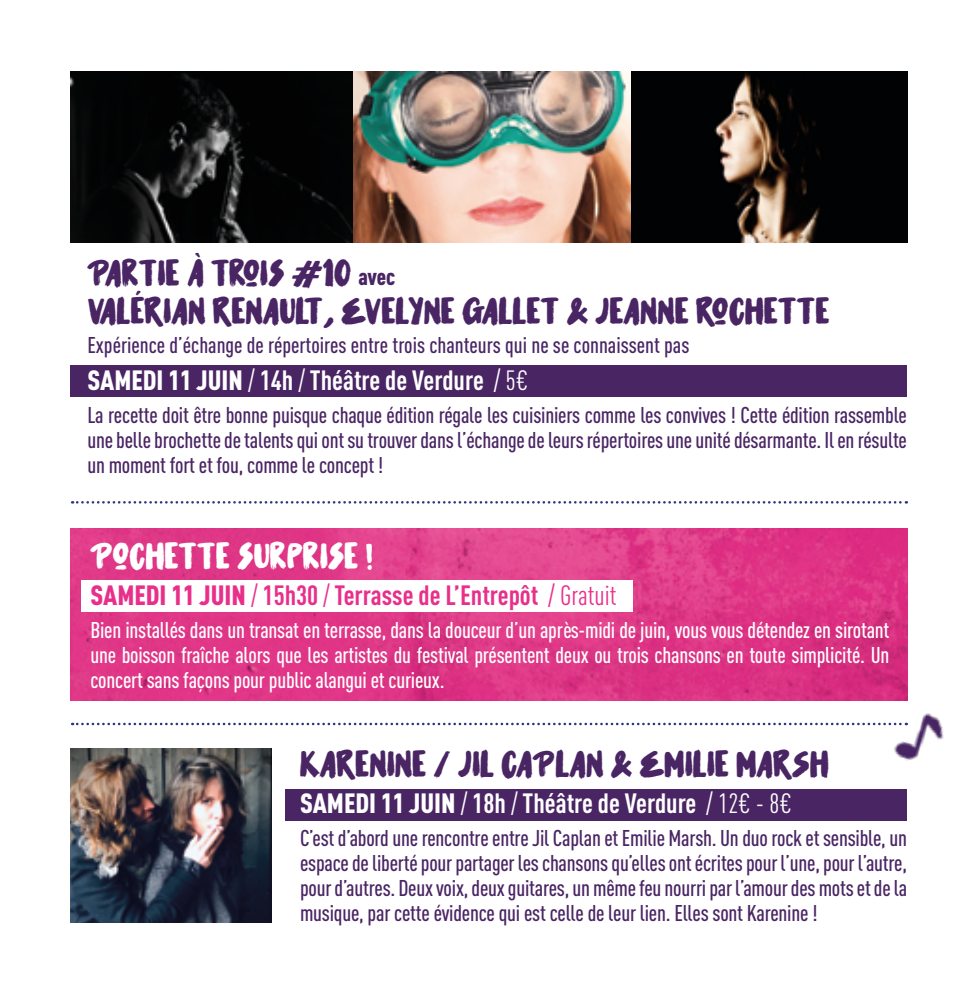
<style>
.page{position:relative;width:978px;height:993px;background:#fff}
.page>*{position:absolute;margin:0;border:0;box-sizing:border-box;transform-origin:0 0}
.t1{font:italic 37.5px/37.5px "Hot Sauce";letter-spacing:-.01em;color:#4a2564}
.t2{font:italic 37.5px "Hot Sauce";letter-spacing:-.01em;color:#fff}
.t3{font:700 27.5px "DIN Cond";color:#fff}
.t4{font:700 27.5px "DIN Cond";color:#e8308a}
.t5{font:500 22.5px/25px "DIN Cond";letter-spacing:-.01em;color:#4a2564;text-align:justify}
.t6{font:500 22.5px/25px "DIN Cond";letter-spacing:-.01em;color:#fff;text-align:justify}
.s1{font-family:"DIN Cond";font-weight:900;font-style:normal;font-size:22.5px}
.s2{font-weight:900}
.s3{font-weight:400}
</style>
<div class="page">
<img style="left:71px;top:748px;width:201px;height:173px">
<img style="left:71px;top:71px;width:836px;height:171px">
<img style="left:71px;top:528px;width:836px;height:172px">
<svg style="left:72px;top:722px;width:814px;height:3px"></svg>
<svg style="left:72px;top:501px;width:835px;height:2px"></svg>
<img style="left:888px;top:698px;width:56px;height:63px">
<div style="left:81px;top:580px;width:551px;height:32px;background:#fff"></div>
<div style="left:71px;top:365px;width:836px;height:32px;background:#4a2564"></div>
<div style="left:286px;top:788px;width:621px;height:32px;background:#4a2564"></div>
<h1 class="t1" style="left:87px;top:253px;width:744px">PARTIE À TROIS #10 <span class="s1">avec<br></span>VALÉRIAN RENAULT, EVELYNE GALLET &amp; JEANNE ROCHETTE</h1>
<p class="t5" style="left:87px;top:331px;width:604px">Expérience d’échange de répertoires entre trois chanteurs qui ne se connaissent pas</p>
<p class="t3" style="left:87px;top:363px;width:442px"><span class="s2">SAMEDI 11 JUIN</span> <span class="s3">/</span> 14h <span class="s3">/</span> Théâtre de Verdure <span class="s3">/ 5€</span></p>
<p class="t5" style="left:87px;top:401px;width:821px">La recette doit être bonne puisque chaque édition régale les cuisiniers comme les convives ! Cette édition rassemble une belle brochette de talents qui ont su trouver dans l’échange de leurs répertoires une unité désarmante. Il en résulte un moment fort et fou, comme le concept !</p>
<h1 class="t2" style="left:90px;top:535px;width:284px">POCHETTE SURPRISE !</h1>
<p class="t4" style="left:90px;top:578px;width:528px"><span class="s2">SAMEDI 11 JUIN</span> <span class="s3">/</span> 15h30 <span class="s3">/</span> Terrasse de L’Entrepôt <span class="s3">/ Gratuit</span></p>
<p class="t6" style="left:90px;top:616px;width:801px">Bien installés dans un transat en terrasse, dans la douceur d’un après-midi de juin, vous vous détendez en sirotant une boisson fraîche alors que les artistes du festival présentent deux ou trois chansons en toute simplicité. Un concert sans façons pour public alangui et curieux.</p>
<h1 class="t1" style="left:300px;top:743px;width:531px">KARENINE / JIL CAPLAN &amp; EMILIE MARSH</h1>
<p class="t3" style="left:300px;top:786px;width:493px"><span class="s2">SAMEDI 11 JUIN</span> <span class="s3">/</span> 18h <span class="s3">/</span> Théâtre de Verdure <span class="s3">/ 12€ - 8€</span></p>
<p class="t5" style="left:300px;top:824px;width:609px">C’est d’abord une rencontre entre Jil Caplan et Emilie Marsh. Un duo rock et sensible, un espace de liberté pour partager les chansons qu’elles ont écrites pour l’une, pour l’autre, pour d’autres. Deux voix, deux guitares, un même feu nourri par l’amour des mots et de la musique, par cette évidence qui est celle de leur lien. Elles sont Karenine !</p>
</div>
